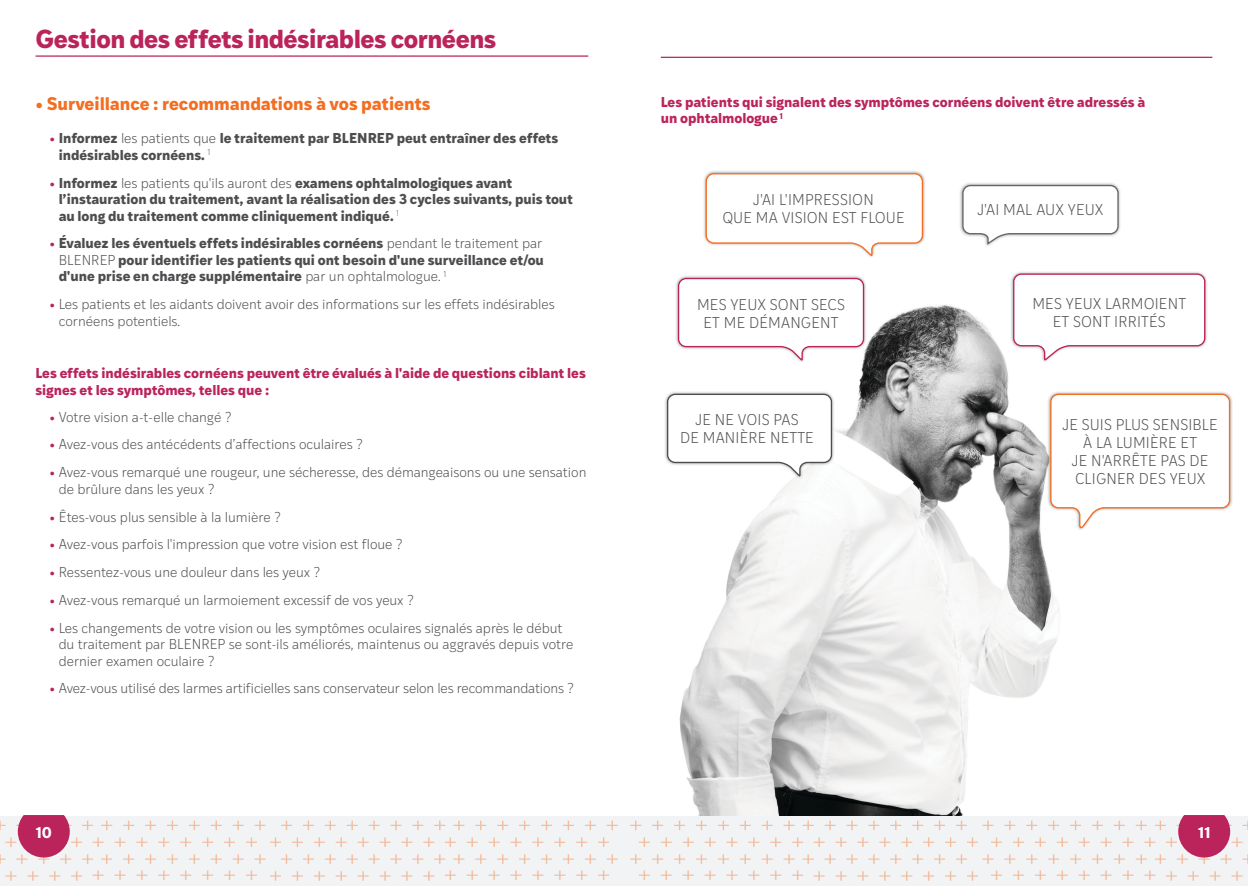
<style>
.page{position:relative;width:1248px;height:886px;background:#fff}
.page>*{position:absolute;margin:0;border:0;box-sizing:border-box;transform-origin:0 0}
.t1{font:700 25px "Ivy Style Sans";letter-spacing:-.02em;color:#bb235b}
.t2{font:700 17.5px "Ivy Style Sans";color:#f36e21}
.t3{font:300 15px/18px "Ivy Style Sans";letter-spacing:.01em;color:#4d4c4f;text-align:center}
.t4{font:700 15px "Ivy Style Sans";color:#fff}
.t5{font:300 13.75px/16.5px "Ivy Style Sans";letter-spacing:-.01em;color:#4d4c4f}
.t6{font:700 13.75px/16.5px "Ivy Style Sans";color:#4d4c4f}
.t7{font:700 13.75px/16.5px "Ivy Style Sans";letter-spacing:-.005em;color:#bb235b}
.s1{font-weight:600;color:#bb235b}
.s2{font-weight:300}
</style>
<div class="page">
<div style="left:0;top:816px;width:1247px;height:70px;background:#f2f3f4"></div>
<svg style="left:270px;top:871px;width:11px;height:10px"></svg>
<svg style="left:292px;top:871px;width:11px;height:10px"></svg>
<svg style="left:314px;top:871px;width:11px;height:10px"></svg>
<svg style="left:336px;top:871px;width:11px;height:10px"></svg>
<svg style="left:357px;top:871px;width:11px;height:10px"></svg>
<svg style="left:379px;top:871px;width:11px;height:10px"></svg>
<svg style="left:401px;top:871px;width:11px;height:10px"></svg>
<svg style="left:423px;top:871px;width:11px;height:10px"></svg>
<svg style="left:445px;top:870px;width:11px;height:10px"></svg>
<svg style="left:466px;top:870px;width:11px;height:10px"></svg>
<svg style="left:488px;top:870px;width:11px;height:10px"></svg>
<svg style="left:510px;top:870px;width:11px;height:10px"></svg>
<svg style="left:532px;top:870px;width:11px;height:10px"></svg>
<svg style="left:554px;top:870px;width:11px;height:10px"></svg>
<svg style="left:576px;top:870px;width:11px;height:10px"></svg>
<svg style="left:598px;top:870px;width:11px;height:10px"></svg>
<svg style="left:5px;top:871px;width:11px;height:10px"></svg>
<svg style="left:27px;top:871px;width:11px;height:10px"></svg>
<svg style="left:49px;top:871px;width:11px;height:10px"></svg>
<svg style="left:71px;top:871px;width:11px;height:10px"></svg>
<svg style="left:93px;top:870px;width:11px;height:10px"></svg>
<svg style="left:114px;top:870px;width:11px;height:10px"></svg>
<svg style="left:136px;top:870px;width:11px;height:10px"></svg>
<svg style="left:158px;top:870px;width:11px;height:10px"></svg>
<svg style="left:180px;top:870px;width:11px;height:10px"></svg>
<svg style="left:202px;top:870px;width:11px;height:10px"></svg>
<svg style="left:224px;top:870px;width:11px;height:10px"></svg>
<svg style="left:246px;top:870px;width:11px;height:10px"></svg>
<svg style="left:967px;top:871px;width:10px;height:10px"></svg>
<svg style="left:945px;top:871px;width:10px;height:10px"></svg>
<svg style="left:923px;top:871px;width:11px;height:10px"></svg>
<svg style="left:901px;top:871px;width:11px;height:10px"></svg>
<svg style="left:879px;top:871px;width:11px;height:10px"></svg>
<svg style="left:857px;top:871px;width:11px;height:10px"></svg>
<svg style="left:835px;top:871px;width:11px;height:10px"></svg>
<svg style="left:813px;top:871px;width:11px;height:10px"></svg>
<svg style="left:792px;top:870px;width:11px;height:10px"></svg>
<svg style="left:770px;top:870px;width:11px;height:10px"></svg>
<svg style="left:748px;top:870px;width:11px;height:10px"></svg>
<svg style="left:726px;top:870px;width:11px;height:10px"></svg>
<svg style="left:704px;top:870px;width:11px;height:10px"></svg>
<svg style="left:682px;top:870px;width:11px;height:10px"></svg>
<svg style="left:660px;top:870px;width:11px;height:10px"></svg>
<svg style="left:638px;top:870px;width:11px;height:10px"></svg>
<svg style="left:1231px;top:871px;width:11px;height:10px"></svg>
<svg style="left:1209px;top:871px;width:11px;height:10px"></svg>
<svg style="left:1187px;top:871px;width:11px;height:10px"></svg>
<svg style="left:1166px;top:871px;width:10px;height:10px"></svg>
<svg style="left:1144px;top:870px;width:11px;height:10px"></svg>
<svg style="left:1122px;top:870px;width:11px;height:10px"></svg>
<svg style="left:1100px;top:870px;width:11px;height:10px"></svg>
<svg style="left:1078px;top:870px;width:11px;height:10px"></svg>
<svg style="left:1056px;top:870px;width:11px;height:10px"></svg>
<svg style="left:1035px;top:870px;width:10px;height:10px"></svg>
<svg style="left:1013px;top:870px;width:10px;height:10px"></svg>
<svg style="left:991px;top:870px;width:10px;height:10px"></svg>
<svg style="left:0;top:815px;width:617px;height:49px"></svg>
<svg style="left:630px;top:815px;width:617px;height:49px"></svg>
<hr style="left:660px;top:57px;width:552px;height:1px;background:#bb235b">
<hr style="left:36px;top:55px;width:552px;height:2px;background:#bb235b">
<img style="left:657px;top:305px;width:439px;height:511px">
<div style="left:959px;top:182px;width:162px;height:65px;background:#231f20;opacity:.41"></div>
<svg style="left:961px;top:184px;width:158px;height:62px"></svg>
<div style="left:702px;top:170px;width:223px;height:89px;background:#231f20;opacity:.41"></div>
<svg style="left:704px;top:172px;width:219px;height:85px"></svg>
<div style="left:674px;top:275px;width:193px;height:88px;background:#231f20;opacity:.41"></div>
<svg style="left:677px;top:277px;width:187px;height:85px"></svg>
<div style="left:1046px;top:391px;width:186px;height:140px;background:#231f20;opacity:.41"></div>
<svg style="left:1049px;top:393px;width:181px;height:137px"></svg>
<div style="left:1009px;top:270px;width:198px;height:93px;background:#231f20;opacity:.41"></div>
<svg style="left:1012px;top:273px;width:193px;height:89px"></svg>
<div style="left:663px;top:391px;width:171px;height:88px;background:#231f20;opacity:.41"></div>
<svg style="left:666px;top:393px;width:166px;height:85px"></svg>
<p class="t1" style="left:36px;top:19px;width:462px">Gestion des effets indésirables cornéens</p>
<p class="t2" style="left:35px;top:89px;width:396px">• Surveillance : recommandations à vos patients</p>
<p class="t6" style="left:59px;top:129px;width:501px;text-indent:-9px"><span class="s1">•</span> Informez <span class="s2">les patients que</span> le traitement par BLENREP peut entraîner des effets indésirables cornéens. <sup>1</sup></p>
<p class="t6" style="left:59px;top:173px;width:515px;text-indent:-9px"><span class="s1">•</span> Informez <span class="s2">les patients qu'ils auront des</span> examens ophtalmologiques avant l’instauration du traitement, avant la réalisation des 3 cycles suivants, puis tout au long du traitement comme cliniquement indiqué. <sup>1</sup></p>
<p class="t6" style="left:59px;top:234px;width:486px;text-indent:-9px"><span class="s1">•</span> Évaluez les éventuels effets indésirables cornéens <span class="s2">pendant le traitement par<br>BLENREP</span> pour identifier les patients qui ont besoin d'une surveillance et/ou d'une prise en charge supplémentaire <span class="s2">par un ophtalmologue.</span> <sup>1</sup></p>
<p class="t5" style="left:59px;top:295px;width:497px;text-indent:-9px"><span class="s1">•</span> Les patients et les aidants doivent avoir des informations sur les effets indésirables cornéens potentiels.</p>
<p class="t7" style="left:35px;top:364px;width:552px">Les effets indésirables cornéens peuvent être évalués à l'aide de questions ciblant les signes et les symptômes, telles que :</p>
<p class="t5" style="left:50px;top:408px;width:183px"><span class="s1">•</span> Votre vision a-t-elle changé ?</p>
<p class="t5" style="left:50px;top:436px;width:315px"><span class="s1">•</span> Avez-vous des antécédents d’affections oculaires ?</p>
<p class="t5" style="left:59px;top:463px;width:529px;text-indent:-9px"><span class="s1">•</span> Avez-vous remarqué une rougeur, une sécheresse, des démangeaisons ou une sensation de brûlure dans les yeux ?</p>
<p class="t5" style="left:50px;top:508px;width:233px"><span class="s1">•</span> Êtes-vous plus sensible à la lumière ?</p>
<p class="t5" style="left:50px;top:535px;width:354px"><span class="s1">•</span> Avez-vous parfois l'impression que votre vision est floue ?</p>
<p class="t5" style="left:50px;top:563px;width:272px"><span class="s1">•</span> Ressentez-vous une douleur dans les yeux ?</p>
<p class="t5" style="left:50px;top:591px;width:366px"><span class="s1">•</span> Avez-vous remarqué un larmoiement excessif de vos yeux ?</p>
<p class="t5" style="left:59px;top:619px;width:516px;text-indent:-9px"><span class="s1">•</span> Les changements de votre vision ou les symptômes oculaires signalés après le début du traitement par BLENREP se sont-ils améliorés, maintenus ou aggravés depuis votre dernier examen oculaire ?</p>
<p class="t5" style="left:50px;top:679px;width:526px"><span class="s1">•</span> Avez-vous utilisé des larmes artificielles sans conservateur selon les recommandations ?</p>
<p class="t7" style="left:660px;top:93px;width:486px">Les patients qui signalent des symptômes cornéens doivent être adressés à un ophtalmologue <sup>1</sup></p>
<h1 class="t3" style="left:753px;top:190px;width:122px">J'AI L'IMPRESSION</h1>
<h1 class="t3" style="left:722px;top:208px;width:184px">QUE MA VISION EST FLOUE</h1>
<h1 class="t3" style="left:697px;top:295px;width:149px">MES YEUX SONT SECS<br>ET ME DÉMANGENT</h1>
<h1 class="t3" style="left:680px;top:410px;width:135px">JE NE VOIS PAS<br>DE MANIÈRE NETTE</h1>
<h1 class="t3" style="left:977px;top:200px;width:127px">J'AI MAL AUX YEUX</h1>
<h1 class="t3" style="left:1032px;top:294px;width:155px">MES YEUX LARMOIENT<br>ET SONT IRRITÉS</h1>
<h1 class="t3" style="left:1062px;top:415px;width:157px">JE SUIS PLUS SENSIBLE<br>À LA LUMIÈRE ET<br>JE N'ARRÊTE PAS DE<br>CLIGNER DES YEUX</h1>
<p class="t4" style="left:36px;top:820px;width:18px">10</p>
<p class="t4" style="left:1197px;top:820px;width:14px">11</p>
</div>
